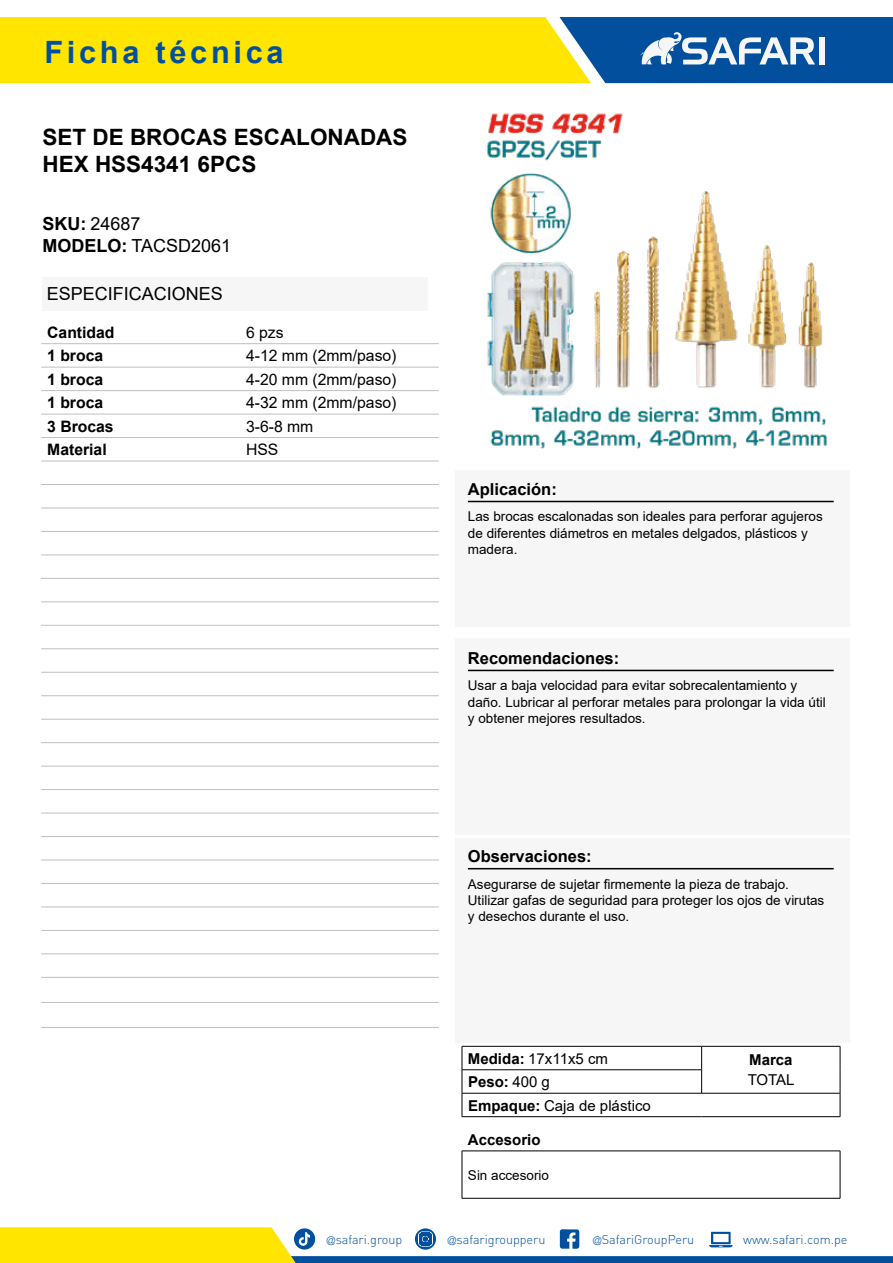
<style>
.page{position:relative;width:893px;height:1263px;background:#fff}
.page>*{position:absolute;margin:0;border:0;box-sizing:border-box;transform-origin:0 0}
.t1{font:700 30.75px "Arial";letter-spacing:.12em;color:#02509d}
.t2{font:700 22.5px/27px "Arial";color:#000}
.t3{font:18px/21.9px "Arial";color:#000}
.t4{font:700 16.5px "Arial";color:#000}
.t5{font:15.75px "Arial";color:#000}
.t6{font:700 15.75px "Arial";color:#000}
.t7{font:15px "Arial";color:#000}
.t8{font:700 15px "Arial";color:#000}
.t9{font:13.5px/16.2px "Arial";color:#000}
.t10{font:300 12.6px "DIN";color:#02509d}
.s1{font-weight:700}
.s2{font-weight:400}
.s3{font-family:"Helvetica LT Std";font-stretch:condensed;font-size:11.25px}
</style>
<div class="page">
<svg style="left:0;top:1227px;width:893px;height:36px"></svg>
<svg style="left:0;top:17px;width:893px;height:66px;background:#b1b83e"></svg>
<div style="left:819px;top:37px;width:6px;height:27px;background:#f6f6f6"></div>
<div style="left:455px;top:470px;width:395px;height:157px;background:#f6f6f6"></div>
<hr style="left:468px;top:501px;width:366px;height:1px;background:#000">
<div style="left:455px;top:638px;width:395px;height:196px;background:#f6f6f6"></div>
<hr style="left:468px;top:670px;width:366px;height:1px;background:#000">
<div style="left:455px;top:838px;width:395px;height:204px;background:#f6f6f6"></div>
<hr style="left:468px;top:868px;width:366px;height:1px;background:#000">
<hr style="left:462px;top:1151px;width:378px;height:1px;background:#000">
<hr style="left:462px;top:1151px;width:1px;height:47px;background:#000">
<hr style="left:840px;top:1151px;width:1px;height:47px;background:#000">
<hr style="left:462px;top:1198px;width:378px;height:1px;background:#000">
<hr style="left:41px;top:343px;width:199px;height:1px;background:#bfbfbf">
<hr style="left:240px;top:343px;width:199px;height:1px;background:#bfbfbf">
<hr style="left:41px;top:1027px;width:199px;height:1px;background:#bfbfbf">
<hr style="left:240px;top:1027px;width:199px;height:1px;background:#bfbfbf">
<hr style="left:41px;top:367px;width:199px;height:1px;background:#bfbfbf">
<hr style="left:240px;top:367px;width:199px;height:1px;background:#bfbfbf">
<hr style="left:41px;top:390px;width:199px;height:1px;background:#bfbfbf">
<hr style="left:240px;top:390px;width:199px;height:1px;background:#bfbfbf">
<hr style="left:41px;top:414px;width:199px;height:1px;background:#bfbfbf">
<hr style="left:240px;top:414px;width:199px;height:1px;background:#bfbfbf">
<hr style="left:41px;top:437px;width:199px;height:1px;background:#bfbfbf">
<hr style="left:240px;top:437px;width:199px;height:1px;background:#bfbfbf">
<hr style="left:41px;top:461px;width:199px;height:1px;background:#bfbfbf">
<hr style="left:240px;top:461px;width:199px;height:1px;background:#bfbfbf">
<hr style="left:41px;top:484px;width:199px;height:1px;background:#bfbfbf">
<hr style="left:240px;top:484px;width:199px;height:1px;background:#bfbfbf">
<hr style="left:41px;top:508px;width:199px;height:1px;background:#bfbfbf">
<hr style="left:240px;top:508px;width:199px;height:1px;background:#bfbfbf">
<hr style="left:41px;top:531px;width:199px;height:1px;background:#bfbfbf">
<hr style="left:240px;top:531px;width:199px;height:1px;background:#bfbfbf">
<hr style="left:41px;top:555px;width:199px;height:1px;background:#bfbfbf">
<hr style="left:240px;top:555px;width:199px;height:1px;background:#bfbfbf">
<hr style="left:41px;top:578px;width:199px;height:1px;background:#bfbfbf">
<hr style="left:240px;top:578px;width:199px;height:1px;background:#bfbfbf">
<hr style="left:41px;top:602px;width:199px;height:1px;background:#bfbfbf">
<hr style="left:240px;top:602px;width:199px;height:1px;background:#bfbfbf">
<hr style="left:41px;top:625px;width:199px;height:1px;background:#bfbfbf">
<hr style="left:240px;top:625px;width:199px;height:1px;background:#bfbfbf">
<hr style="left:41px;top:648px;width:199px;height:1px;background:#bfbfbf">
<hr style="left:240px;top:648px;width:199px;height:1px;background:#bfbfbf">
<hr style="left:41px;top:672px;width:199px;height:1px;background:#bfbfbf">
<hr style="left:240px;top:672px;width:199px;height:1px;background:#bfbfbf">
<hr style="left:41px;top:695px;width:199px;height:1px;background:#bfbfbf">
<hr style="left:240px;top:695px;width:199px;height:1px;background:#bfbfbf">
<hr style="left:41px;top:719px;width:199px;height:1px;background:#bfbfbf">
<hr style="left:240px;top:719px;width:199px;height:1px;background:#bfbfbf">
<hr style="left:41px;top:742px;width:199px;height:1px;background:#bfbfbf">
<hr style="left:240px;top:742px;width:199px;height:1px;background:#bfbfbf">
<hr style="left:41px;top:766px;width:199px;height:1px;background:#bfbfbf">
<hr style="left:240px;top:766px;width:199px;height:1px;background:#bfbfbf">
<hr style="left:41px;top:789px;width:199px;height:1px;background:#bfbfbf">
<hr style="left:240px;top:789px;width:199px;height:1px;background:#bfbfbf">
<hr style="left:41px;top:813px;width:199px;height:1px;background:#bfbfbf">
<hr style="left:240px;top:813px;width:199px;height:1px;background:#bfbfbf">
<hr style="left:41px;top:836px;width:199px;height:1px;background:#bfbfbf">
<hr style="left:240px;top:836px;width:199px;height:1px;background:#bfbfbf">
<hr style="left:41px;top:860px;width:199px;height:1px;background:#bfbfbf">
<hr style="left:240px;top:860px;width:199px;height:1px;background:#bfbfbf">
<hr style="left:41px;top:883px;width:199px;height:1px;background:#bfbfbf">
<hr style="left:240px;top:883px;width:199px;height:1px;background:#bfbfbf">
<hr style="left:41px;top:907px;width:199px;height:1px;background:#bfbfbf">
<hr style="left:240px;top:907px;width:199px;height:1px;background:#bfbfbf">
<hr style="left:41px;top:930px;width:199px;height:1px;background:#bfbfbf">
<hr style="left:240px;top:930px;width:199px;height:1px;background:#bfbfbf">
<hr style="left:41px;top:954px;width:199px;height:1px;background:#bfbfbf">
<hr style="left:240px;top:954px;width:199px;height:1px;background:#bfbfbf">
<hr style="left:41px;top:977px;width:199px;height:1px;background:#bfbfbf">
<hr style="left:240px;top:977px;width:199px;height:1px;background:#bfbfbf">
<hr style="left:41px;top:1002px;width:199px;height:1px;background:#bfbfbf">
<hr style="left:240px;top:1002px;width:199px;height:1px;background:#bfbfbf">
<img style="left:487px;top:113px;width:340px;height:336px">
<div style="left:43px;top:277px;width:385px;height:33px;background:#f6f6f6"></div>
<hr style="left:462px;top:1069px;width:239px;height:1px;background:#000">
<hr style="left:462px;top:1093px;width:240px;height:1px;background:#000">
<hr style="left:702px;top:1093px;width:138px;height:1px;background:#000">
<hr style="left:462px;top:1046px;width:240px;height:1px;background:#000">
<hr style="left:702px;top:1046px;width:138px;height:1px;background:#000">
<svg style="left:701px;top:1046px;width:1px;height:47px"></svg>
<svg style="left:462px;top:1046px;width:1px;height:70px"></svg>
<svg style="left:840px;top:1046px;width:1px;height:70px"></svg>
<hr style="left:462px;top:1116px;width:240px;height:1px;background:#000">
<hr style="left:702px;top:1116px;width:138px;height:1px;background:#000">
<h1 class="t1" style="left:44px;top:34px;width:241px">Ficha técnica</h1>
<h2 class="t2" style="left:43px;top:126px;width:367px">SET DE BROCAS ESCALONADAS<br>HEX HSS4341 6PCS</h2>
<h3 class="t3" style="left:43px;top:213px;width:190px"><span class="s1">SKU:</span> 24687<br><span class="s1">MODELO:</span> TACSD2061</h3>
<h3 class="t3" style="left:47px;top:282px;width:178px">ESPECIFICACIONES</h3>
<p class="t6" style="left:47px;top:326px;width:69px">Cantidad</p>
<p class="t5" style="left:246px;top:321px;width:39px">6 pzs</p>
<p class="t6" style="left:47px;top:350px;width:58px">1 broca</p>
<p class="t5" style="left:246px;top:350px;width:152px">4-12 mm (2mm/paso)</p>
<p class="t6" style="left:47px;top:373px;width:58px">1 broca</p>
<p class="t5" style="left:246px;top:373px;width:152px">4-20 mm (2mm/paso)</p>
<p class="t6" style="left:47px;top:397px;width:58px">1 broca</p>
<p class="t5" style="left:246px;top:397px;width:152px">4-32 mm (2mm/paso)</p>
<p class="t6" style="left:47px;top:420px;width:68px">3 Brocas</p>
<p class="t5" style="left:246px;top:420px;width:69px">3-6-8 mm</p>
<p class="t6" style="left:47px;top:444px;width:61px">Material</p>
<p class="t5" style="left:246px;top:444px;width:34px">HSS</p>
<p class="t4" style="left:468px;top:483px;width:90px">Aplicación:</p>
<p class="t9" style="left:468px;top:510px;width:356px">Las brocas escalonadas son ideales para perforar agujeros de diferentes diámetros en metales delgados, plásticos y madera.</p>
<p class="t4" style="left:468px;top:652px;width:153px">Recomendaciones:</p>
<p class="t9" style="left:468px;top:679px;width:359px">Usar a baja velocidad para evitar sobrecalentamiento y daño. Lubricar al perforar metales para prolongar la vida útil y obtener mejores resultados.</p>
<p class="t4" style="left:468px;top:850px;width:125px">Observaciones:</p>
<p class="t9" style="left:468px;top:876px;width:358px">Asegurarse de sujetar firmemente la pieza de trabajo.<br>Utilizar gafas de seguridad para proteger los ojos de virutas y desechos durante el uso.</p>
<p class="t7" style="left:468px;top:1053px;width:142px"><span class="s1">Medida:</span> 17x11x5 cm</p>
<p class="t8" style="left:749px;top:1054px;width:45px">Marca</p>
<p class="t8" style="left:468px;top:1076px;width:83px">Peso: <span class="s2">400 g</span></p>
<p class="t7" style="left:748px;top:1074px;width:48px">TOTAL</p>
<p class="t7" style="left:468px;top:1100px;width:184px"><span class="s1">Empaque:</span> Caja de plástico</p>
<p class="t8" style="left:468px;top:1134px;width:74px">Accesorio</p>
<p class="t9" style="left:468px;top:1168px;width:83px">Sin accesorio</p>
<p class="t10" style="left:327px;top:1234px;width:77px"><span class="s3">@</span>safari.group</p>
<p class="t10" style="left:448px;top:1234px;width:99px"><span class="s3">@</span>safarigroupperu</p>
<p class="t10" style="left:593px;top:1234px;width:103px"><span class="s3">@</span>SafariGroupPeru</p>
<p class="t10" style="left:743px;top:1234px;width:106px">www.safari.com.pe</p>
</div>
